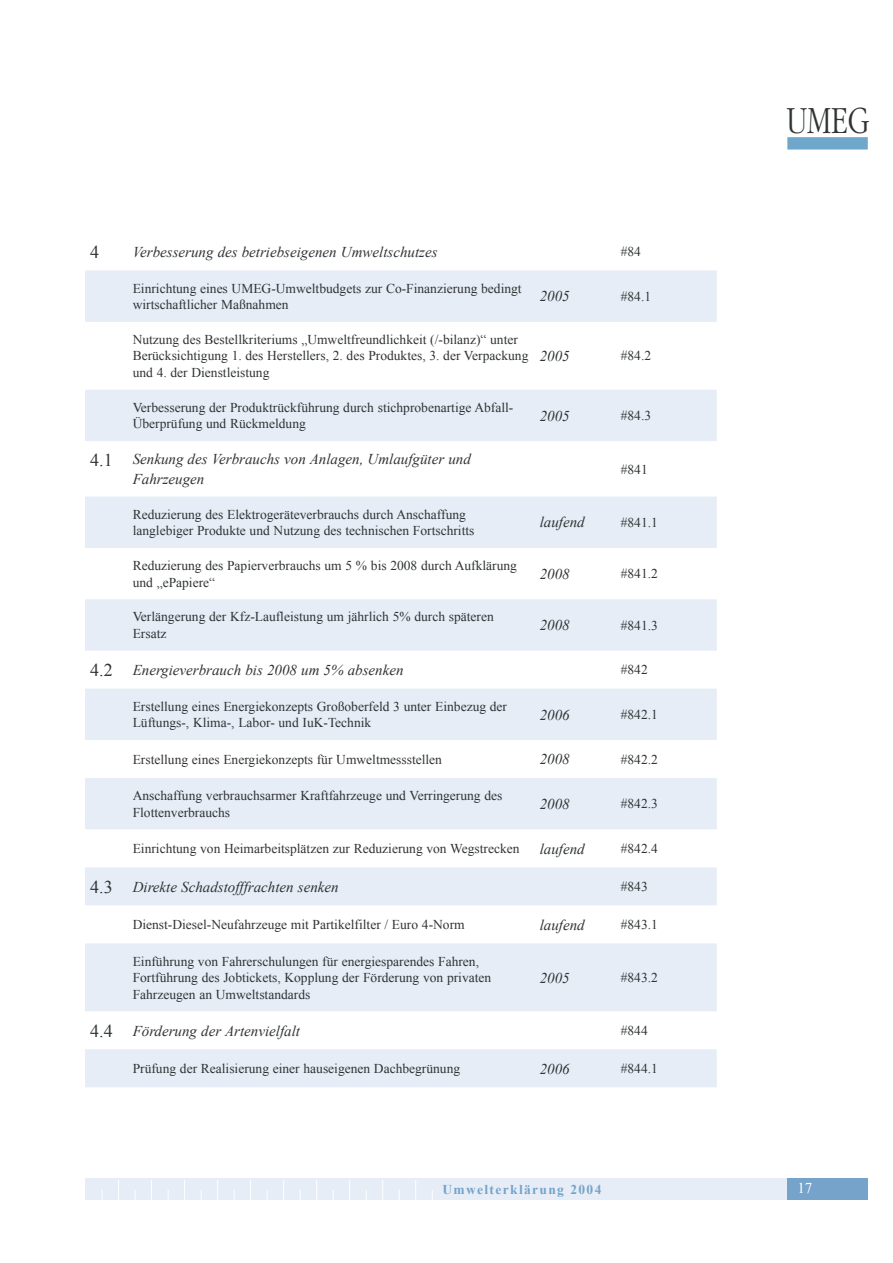
<style>
.page{position:relative;width:893px;height:1263px;background:#fff}
.page>*{position:absolute;margin:0;border:0;box-sizing:border-box;transform-origin:0 0}
.t1{font:300 40.05px "Garamond";color:#303334;scale:.75 1}
.t2{font:18px "Times New Roman";color:#303334}
.t3{font:italic 15px/19.5px "Times New Roman";color:#303334}
.t4{font:15px "Times New Roman";color:#fff}
.t5{font:13.5px/16.5px "Times New Roman";color:#303334}
.t6{font:700 13.5px "Times New Roman";letter-spacing:.1em;color:#75a3ca}
.s1{font-style:normal;font-size:18px}
</style>
<div class="page">
<div style="left:85px;top:1178px;width:782px;height:21px;background:#e6edf6"></div>
<div style="left:787px;top:1178px;width:80px;height:21px;background:#75a3ca"></div>
<svg style="left:151px;top:1180px;width:1px;height:19px"></svg>
<svg style="left:118px;top:1180px;width:1px;height:19px"></svg>
<svg style="left:184px;top:1180px;width:1px;height:19px"></svg>
<svg style="left:217px;top:1180px;width:1px;height:19px"></svg>
<svg style="left:250px;top:1180px;width:1px;height:19px"></svg>
<svg style="left:283px;top:1180px;width:1px;height:19px"></svg>
<svg style="left:316px;top:1180px;width:1px;height:19px"></svg>
<svg style="left:349px;top:1180px;width:1px;height:19px"></svg>
<svg style="left:382px;top:1180px;width:1px;height:20px"></svg>
<svg style="left:415px;top:1180px;width:1px;height:20px"></svg>
<svg style="left:787px;top:137px;width:81px;height:13px"></svg>
<svg style="left:85px;top:270px;width:632px;height:817px;fill:#e6edf6"></svg>
<h2 class="t2" style="left:90px;top:240px;width:10px">4</h2>
<p class="t3" style="left:133px;top:242px;width:306px">Verbesserung des betriebseigenen Umweltschutzes</p>
<p class="t5" style="left:621px;top:243px;width:22px">#84</p>
<p class="t5" style="left:133px;top:280px;width:390px">Einrichtung eines UMEG-Umweltbudgets zur Co-Finanzierung bedingt wirtschaftlicher Maßnahmen</p>
<p class="t3" style="left:540px;top:286px;width:31px">2005</p>
<p class="t5" style="left:621px;top:288px;width:32px">#84.1</p>
<p class="t5" style="left:133px;top:331px;width:397px">Nutzung des Bestellkriteriums „Umweltfreundlichkeit (/-bilanz)“ unter<br>Berücksichtigung 1. des Herstellers, 2. des Produktes, 3. der Verpackung und 4. der Dienstleistung</p>
<p class="t3" style="left:540px;top:346px;width:31px">2005</p>
<p class="t5" style="left:621px;top:347px;width:32px">#84.2</p>
<p class="t5" style="left:133px;top:399px;width:382px">Verbesserung der Produktrückführung durch stichprobenartige Abfall-<br>Überprüfung und Rückmeldung</p>
<p class="t3" style="left:540px;top:405px;width:31px">2005</p>
<p class="t5" style="left:621px;top:407px;width:32px">#84.3</p>
<p class="t3" style="left:133px;top:449px;width:340px;text-indent:-42px"><span class="s1">4.1</span> Senkung des Verbrauchs von Anlagen, Umlaufgüter und<br>Fahrzeugen</p>
<p class="t5" style="left:621px;top:460px;width:28px">#841</p>
<p class="t5" style="left:133px;top:506px;width:343px">Reduzierung des Elektrogeräteverbrauchs durch Anschaffung langlebiger Produkte und Nutzung des technischen Fortschritts</p>
<p class="t3" style="left:540px;top:512px;width:46px">laufend</p>
<p class="t5" style="left:621px;top:514px;width:39px">#841.1</p>
<p class="t5" style="left:133px;top:557px;width:386px">Reduzierung des Papierverbrauchs um 5 % bis 2008 durch Aufklärung und „ePapiere“</p>
<p class="t3" style="left:540px;top:564px;width:31px">2008</p>
<p class="t5" style="left:621px;top:565px;width:39px">#841.2</p>
<p class="t5" style="left:133px;top:608px;width:363px">Verlängerung der Kfz-Laufleistung um jährlich 5% durch späteren<br>Ersatz</p>
<p class="t3" style="left:540px;top:615px;width:31px">2008</p>
<p class="t5" style="left:621px;top:617px;width:39px">#841.3</p>
<p class="t3" style="left:90px;top:660px;width:315px"><span class="s1">4.2</span> Energieverbrauch bis 2008 um 5% absenken</p>
<p class="t5" style="left:621px;top:661px;width:28px">#842</p>
<p class="t5" style="left:133px;top:698px;width:376px">Erstellung eines Energiekonzepts Großoberfeld 3 unter Einbezug der<br>Lüftungs-, Klima-, Labor- und IuK-Technik</p>
<p class="t3" style="left:540px;top:704px;width:31px">2006</p>
<p class="t5" style="left:621px;top:706px;width:39px">#842.1</p>
<p class="t5" style="left:133px;top:751px;width:311px">Erstellung eines Energiekonzepts für Umweltmessstellen</p>
<p class="t3" style="left:540px;top:749px;width:31px">2008</p>
<p class="t5" style="left:621px;top:751px;width:39px">#842.2</p>
<p class="t5" style="left:133px;top:787px;width:371px">Anschaffung verbrauchsarmer Kraftfahrzeuge und Verringerung des<br>Flottenverbrauchs</p>
<p class="t3" style="left:540px;top:794px;width:31px">2008</p>
<p class="t5" style="left:621px;top:795px;width:39px">#842.3</p>
<p class="t5" style="left:133px;top:840px;width:388px">Einrichtung von Heimarbeitsplätzen zur Reduzierung von Wegstrecken</p>
<p class="t3" style="left:540px;top:838px;width:46px">laufend</p>
<p class="t5" style="left:621px;top:840px;width:39px">#842.4</p>
<p class="t3" style="left:90px;top:876px;width:250px"><span class="s1">4.3</span> Direkte Schadstofffrachten senken</p>
<p class="t5" style="left:621px;top:878px;width:28px">#843</p>
<p class="t5" style="left:133px;top:916px;width:333px">Dienst-Diesel-Neufahrzeuge mit Partikelfilter / Euro 4-Norm</p>
<p class="t3" style="left:540px;top:914px;width:46px">laufend</p>
<p class="t5" style="left:621px;top:916px;width:39px">#843.1</p>
<p class="t5" style="left:133px;top:952px;width:360px">Einführung von Fahrerschulungen für energiesparendes Fahren,<br>Fortführung des Jobtickets, Kopplung der Förderung von privaten<br>Fahrzeugen an Umweltstandards</p>
<p class="t3" style="left:540px;top:967px;width:31px">2005</p>
<p class="t5" style="left:621px;top:969px;width:39px">#843.2</p>
<p class="t3" style="left:90px;top:1020px;width:211px"><span class="s1">4.4</span> Förderung der Artenvielfalt</p>
<p class="t5" style="left:621px;top:1022px;width:28px">#844</p>
<p class="t5" style="left:133px;top:1060px;width:329px">Prüfung der Realisierung einer hauseigenen Dachbegrünung</p>
<p class="t3" style="left:540px;top:1058px;width:31px">2006</p>
<p class="t5" style="left:621px;top:1060px;width:39px">#844.1</p>
<h1 class="t1" style="left:786px;top:99px;width:114px">UMEG</h1>
<p class="t6" style="left:442px;top:1179px;width:161px">Umwelterklärung 2004</p>
<p class="t4" style="left:797px;top:1177px;width:16px">17</p>
</div>
